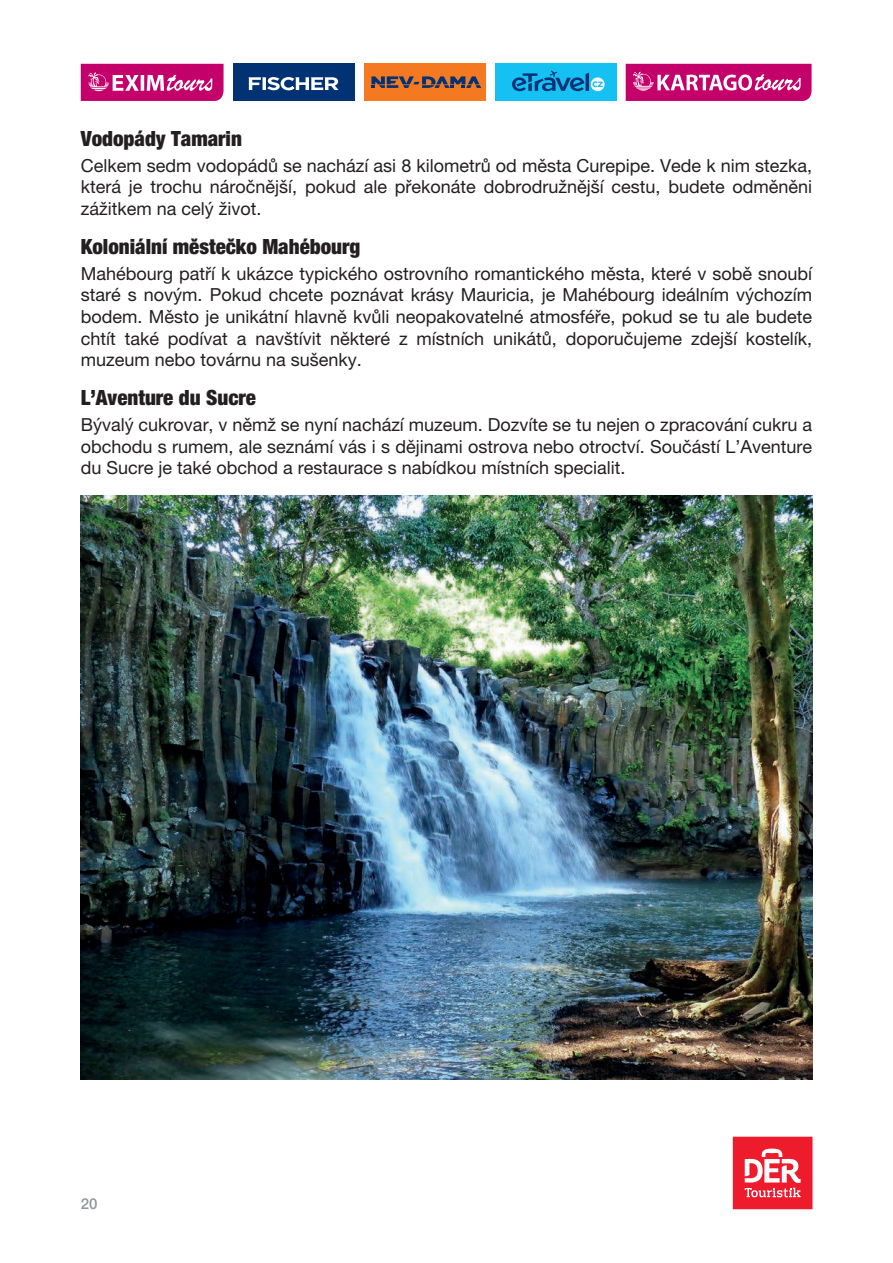
<style>
.page{position:relative;width:893px;height:1263px;background:#fff}
.page>*{position:absolute;margin:0;border:0;box-sizing:border-box;transform-origin:0 0}
.t1{font:900 condensed 21px "Helvetica Neue CE";color:#231f20}
.t2{font:18px/21.6px "Helvetica Neue CE";color:#231f20;text-align:justify}
.t3{font:500 15px "Helvetica Neue CE";color:#939598}
</style>
<div class="page">
<div style="left:233px;top:64px;width:121px;height:37px;background:#013374"></div>
<svg style="left:248px;top:77px;width:91px;height:13px"></svg>
<div style="left:364px;top:64px;width:121px;height:37px;background:#f47921"></div>
<svg style="left:371px;top:76px;width:110px;height:12px"></svg>
<div style="left:495px;top:64px;width:121px;height:37px;background:#15c0f2"></div>
<svg style="left:512px;top:71px;width:93px;height:20px"></svg>
<svg style="left:81px;top:64px;width:143px;height:37px;background:#cd2b83"></svg>
<svg style="left:626px;top:64px;width:186px;height:37px;background:#ce2c84"></svg>
<div style="left:733px;top:1137px;width:79px;height:72px;background:#ee1b2d"></div>
<svg style="left:745px;top:1148px;width:56px;height:49px"></svg>
<img style="left:81px;top:496px;width:731px;height:583px">
<p class="t1" style="left:81px;top:126px;width:163px">Vodopády Tamarin</p>
<p class="t2" style="left:81px;top:155px;width:733px">Celkem sedm vodopádů se nachází asi 8 kilometrů od města Curepipe. Vede k nim stezka, která je trochu náročnější, pokud ale překonáte dobrodružnější cestu, budete odměněni zážitkem na celý život.</p>
<p class="t1" style="left:81px;top:234px;width:281px">Koloniální městečko Mahébourg</p>
<p class="t2" style="left:81px;top:263px;width:733px">Mahébourg patří k ukázce typického ostrovního romantického města, které v sobě snoubí staré s novým. Pokud chcete poznávat krásy Mauricia, je Mahébourg ideálním výchozím bodem. Město je unikátní hlavně kvůli neopakovatelné atmosféře, pokud se tu ale budete chtít také podívat a navštívit některé z místních unikátů, doporučujeme zdejší kostelík, muzeum nebo továrnu na sušenky.</p>
<p class="t1" style="left:81px;top:385px;width:177px">L’Aventure du Sucre</p>
<p class="t2" style="left:81px;top:414px;width:733px">Bývalý cukrovar, v němž se nyní nachází muzeum. Dozvíte se tu nejen o zpracování cukru a obchodu s rumem, ale seznámí vás i s dějinami ostrova nebo otroctví. Součástí L’Aventure du Sucre je také obchod a restaurace s nabídkou místních specialit.</p>
<p class="t3" style="left:81px;top:1194px;width:18px">20</p>
</div>
